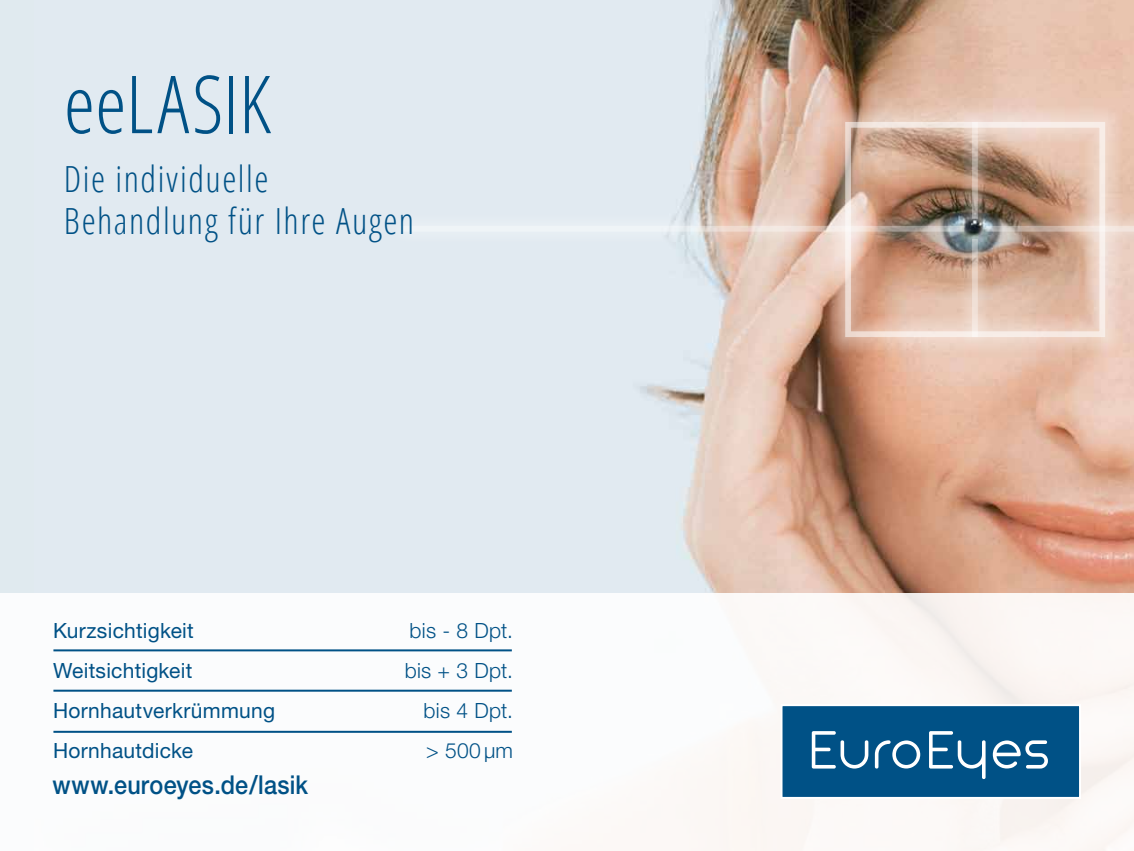
<style>
.page{position:relative;width:1134px;height:851px;background:#fff}
.page>*{position:absolute;margin:0;border:0;box-sizing:border-box;transform-origin:0 0}
.t1{font:300 condensed 80px "Open Sans";letter-spacing:-.005em;color:#005186}
.t2{font:300 condensed 36px/42px "Open Sans";letter-spacing:.04em;color:#005186}
.t3{font:500 26px "Helvetica Neue";letter-spacing:.01em;color:#005186;scale:.9 1}
.t4{font:21px "Helvetica Neue";letter-spacing:.015em;color:#005186}
.t5{font:300 21px "Helvetica Neue";letter-spacing:.015em;color:#005186}
</style>
<div class="page">
<div style="left:0;top:0;width:1134px;height:850px;background:#e0eaef"></div>
<img style="left:640px;top:0;width:494px;height:593px">
<div style="left:0;top:593px;width:1134px;height:257px;background:#fff"></div>
<div style="left:780px;top:704px;width:301px;height:94px;background:#005186;border:2px solid #fff"></div>
<svg style="left:812px;top:731px;width:56px;height:37px"></svg>
<svg style="left:875px;top:740px;width:45px;height:28px"></svg>
<svg style="left:929px;top:731px;width:56px;height:48px"></svg>
<svg style="left:993px;top:740px;width:55px;height:28px"></svg>
<svg style="left:828px;top:105px;width:294px;height:248px"></svg>
<div style="left:845px;top:122px;width:260px;height:215px;border:6px solid #fff"></div>
<div style="left:951px;top:103px;width:47px;height:134px;background:#fff;opacity:.75"></div>
<div style="left:959px;top:110px;width:32px;height:121px;background:#fff;opacity:.75"></div>
<svg style="left:972px;top:122px;width:6px;height:83px"></svg>
<div style="left:382px;top:205px;width:601px;height:47px;background:#fff;opacity:.75"></div>
<div style="left:388px;top:213px;width:589px;height:31px;background:#fff;opacity:.75"></div>
<svg style="left:400px;top:226px;width:551px;height:5px;fill:#eff3f6"></svg>
<div style="left:967px;top:205px;width:167px;height:47px;background:#fff;opacity:.75"></div>
<div style="left:973px;top:213px;width:161px;height:31px;background:#fff;opacity:.75"></div>
<svg style="left:998px;top:226px;width:136px;height:5px"></svg>
<div style="left:951px;top:220px;width:47px;height:135px;background:#fff;opacity:.75"></div>
<div style="left:959px;top:226px;width:32px;height:123px;background:#fff;opacity:.75"></div>
<svg style="left:972px;top:239px;width:6px;height:98px"></svg>
<hr style="left:53px;top:649px;width:459px;height:2px;background:#005186">
<hr style="left:53px;top:689px;width:459px;height:2px;background:#005186">
<hr style="left:53px;top:730px;width:459px;height:2px;background:#005186">
<h1 class="t1" style="left:64px;top:50px;width:209px">eeLASIK</h1>
<h2 class="t2" style="left:64px;top:157px;width:352px">Die individuelle<br>Behandlung für Ihre Augen</h2>
<p class="t4" style="left:53px;top:617px;width:142px">Kurzsichtigkeit</p>
<p class="t5" style="left:410px;top:617px;width:105px">bis - 8 Dpt.</p>
<p class="t4" style="left:53px;top:657px;width:141px">Weitsichtigkeit</p>
<p class="t5" style="left:405px;top:657px;width:110px">bis + 3 Dpt.</p>
<p class="t4" style="left:53px;top:697px;width:224px">Hornhautverkrümmung</p>
<p class="t5" style="left:424px;top:697px;width:91px">bis 4 Dpt.</p>
<p class="t4" style="left:53px;top:737px;width:142px">Hornhautdicke</p>
<p class="t5" style="left:426px;top:737px;width:88px">&gt; 500 µm</p>
<p class="t3" style="left:52px;top:769px;width:286px">www.euroeyes.de/lasik</p>
</div>
